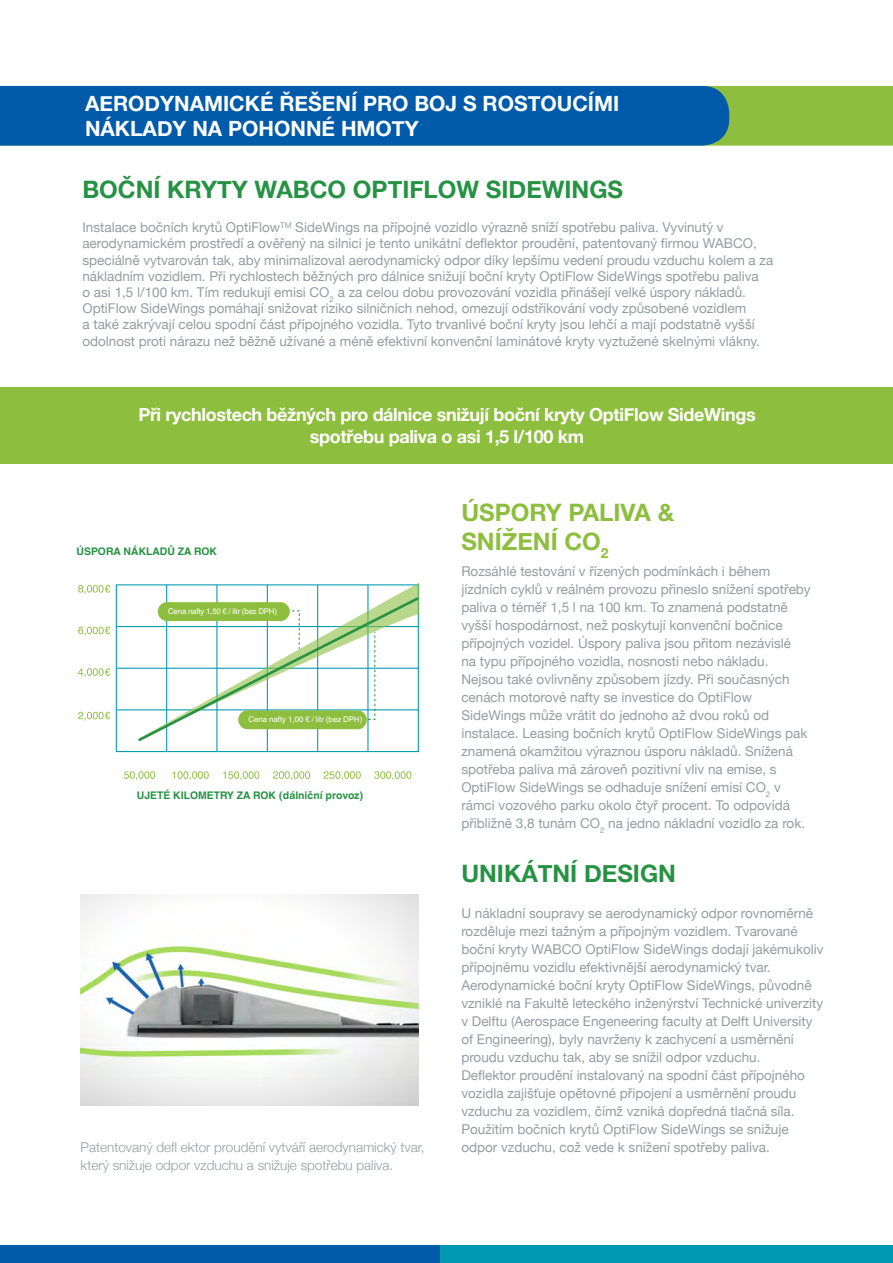
<style>
.page{position:relative;width:893px;height:1263px;background:#fff}
.page>*{position:absolute;margin:0;border:0;box-sizing:border-box;transform-origin:0 0}
.t1{font:700 24px "Helvetica Neue";color:#269243}
.t2{font:700 24px/28.8px "Helvetica Neue";color:#8dbe3e}
.t3{font:700 21px/25.2px "Helvetica Neue";color:#fff}
.t4{font:700 18px/21.6px "Helvetica Neue";letter-spacing:-.02em;color:#fff;text-align:center}
.t5{font:13.5px/18px "Helvetica Neue";color:#959ca1}
.t6{font:300 13.5px "Helvetica Neue";color:#959ca1}
.t7{font:700 10.5px "Helvetica Linotype";color:#269243}
.t8{font:7.95px "Helvetica Linotype";letter-spacing:-.01em;color:#fff}
</style>
<div class="page">
<hr style="left:892px;top:851px;width:1px;height:77px;background:#0099b3">
<div style="left:729px;top:86px;width:164px;height:60px;background:#8dbe3e"></div>
<div style="left:0;top:86px;width:729px;height:60px;background:#015aaa"></div>
<div style="left:0;top:1245px;width:440px;height:18px;background:#015aaa"></div>
<div style="left:440px;top:1245px;width:453px;height:18px;background:#0099b3"></div>
<div style="left:0;top:387px;width:893px;height:77px;background:#8dbe3e"></div>
<hr style="left:116px;top:709px;width:302px;height:1px;background:#0099b3">
<hr style="left:116px;top:668px;width:302px;height:1px;background:#0099b3">
<hr style="left:116px;top:626px;width:302px;height:1px;background:#0099b3">
<hr style="left:367px;top:585px;width:1px;height:166px;background:#0099b3">
<hr style="left:317px;top:585px;width:1px;height:166px;background:#0099b3">
<hr style="left:267px;top:585px;width:1px;height:166px;background:#0099b3">
<hr style="left:216px;top:585px;width:1px;height:166px;background:#0099b3">
<hr style="left:166px;top:585px;width:1px;height:166px;background:#0099b3">
<svg style="left:124px;top:771px;width:31px;height:9px"></svg>
<svg style="left:172px;top:771px;width:37px;height:9px"></svg>
<svg style="left:223px;top:771px;width:36px;height:9px"></svg>
<svg style="left:273px;top:771px;width:37px;height:9px"></svg>
<svg style="left:324px;top:771px;width:37px;height:9px"></svg>
<svg style="left:374px;top:771px;width:37px;height:9px"></svg>
<svg style="left:78px;top:585px;width:32px;height:9px"></svg>
<svg style="left:78px;top:627px;width:32px;height:9px"></svg>
<svg style="left:78px;top:668px;width:32px;height:9px"></svg>
<svg style="left:78px;top:712px;width:32px;height:9px"></svg>
<svg style="left:136px;top:582px;width:284px;height:160px"></svg>
<div style="left:158px;top:602px;width:132px;height:19px;background:#8dbe3e;border-radius:9px"></div>
<div style="left:238px;top:710px;width:129px;height:19px;background:#8dbe3e;border-radius:9px"></div>
<img style="left:81px;top:894px;width:337px;height:212px">
<h2 class="t3" style="left:85px;top:90px;width:536px">AERODYNAMICKÉ ŘEŠENÍ PRO BOJ S ROSTOUCÍMI<br>NÁKLADY NA POHONNÉ HMOTY</h2>
<h1 class="t1" style="left:82px;top:168px;width:542px">BOČNÍ KRYTY WABCO OPTIFLOW SIDEWINGS</h1>
<p class="t5" style="left:82px;top:218px;width:692px;line-height:16.2px">Instalace bočních krytů OptiFlow<sup>TM</sup> SideWings na přípojné vozidlo výrazně sníží spotřebu paliva. Vyvinutý v aerodynamickém prostředí a ověřený na silnici je tento unikátní deflektor proudění, patentovaný firmou WABCO, speciálně vytvarován tak, aby minimalizoval aerodynamický odpor díky lepšímu vedení proudu vzduchu kolem a za nákladním vozidlem. Při rychlostech běžných pro dálnice snižují boční kryty OptiFlow SideWings spotřebu paliva<br>o asi 1,5 l/100 km. Tím redukují emisi CO<sub>2</sub> a za celou dobu provozování vozidla přinášejí velké úspory nákladů.<br>OptiFlow SideWings pomáhají snižovat riziko silničních nehod, omezují odstřikování vody způsobené vozidlem<br>a také zakrývají celou spodní část přípojného vozidla. Tyto trvanlivé boční kryty jsou lehčí a mají podstatně vyšší odolnost proti nárazu než běžně užívané a méně efektivní konvenční laminátové kryty vyztužené skelnými vlákny.</p>
<h3 class="t4" style="left:138px;top:403px;width:619px">Při rychlostech běžných pro dálnice snižují boční kryty OptiFlow SideWings spotřebu paliva o asi 1,5 l/100 km</h3>
<p class="t7" style="left:76px;top:545px;width:142px">ÚSPORA NÁKLADŮ ZA ROK</p>
<p class="t8" style="left:168px;top:607px;width:111px">Cena nafty 1,50 € / litr (bez DPH)</p>
<p class="t8" style="left:249px;top:715px;width:115px">Cena nafty 1,00 € / litr (bez DPH)</p>
<p class="t7" style="left:137px;top:789px;width:228px">UJETÉ KILOMETRY ZA ROK (dálniční provoz)</p>
<h1 class="t2" style="left:461px;top:497px;width:214px">ÚSPORY PALIVA &amp;<br>SNÍŽENÍ CO<sub>2</sub></h1>
<p class="t5" style="left:461px;top:561px;width:351px">Rozsáhlé testování v řízených podmínkách i během jízdních cyklů v reálném provozu přineslo snížení spotřeby paliva o téměř 1,5 l na 100 km. To znamená podstatně vyšší hospodárnost, než poskytují konvenční bočnice přípojných vozidel. Úspory paliva jsou přitom nezávislé<br>na typu přípojného vozidla, nosnosti nebo nákladu.<br>Nejsou také ovlivněny způsobem jízdy. Při současných cenách motorové nafty se investice do OptiFlow SideWings může vrátit do jednoho až dvou roků od instalace. Leasing bočních krytů OptiFlow SideWings pak znamená okamžitou výraznou úsporu nákladů. Snížená spotřeba paliva má zároveň pozitivní vliv na emise, s OptiFlow SideWings se odhaduje snížení emisí CO<sub>2</sub> v rámci vozového parku okolo čtyř procent. To odpovídá přibližně 3,8 tunám CO<sub>2</sub> na jedno nákladní vozidlo za rok.</p>
<h1 class="t1" style="left:461px;top:852px;width:216px">UNIKÁTNÍ DESIGN</h1>
<p class="t5" style="left:461px;top:903px;width:364px">U nákladní soupravy se aerodynamický odpor rovnoměrně rozděluje mezi tažným a přípojným vozidlem. Tvarované boční kryty WABCO OptiFlow SideWings dodají jakémukoliv přípojnému vozidlu efektivnější aerodynamický tvar.<br>Aerodynamické boční kryty OptiFlow SideWings, původně vzniklé na Fakultě leteckého inženýrství Technické univerzity v Delftu (Aerospace Engeneering faculty at Delft University of Engineering), byly navrženy k zachycení a usměrnění proudu vzduchu tak, aby se snížil odpor vzduchu.<br>Deflektor proudění instalovaný na spodní část přípojného vozidla zajišťuje opětovné připojení a usměrnění proudu vzduchu za vozidlem, čímž vzniká dopředná tlačná síla.<br>Použitím bočních krytů OptiFlow SideWings se snižuje</p>
<p class="t6" style="left:81px;top:1136px;width:345px">Patentovaný defl ektor proudění vytváří aerodynamický tvar,</p>
<p class="t5" style="left:461px;top:1137px;width:310px">odpor vzduchu, což vede k snížení spotřeby paliva.</p>
<p class="t6" style="left:81px;top:1154px;width:314px">který snižuje odpor vzduchu a snižuje spotřebu paliva.</p>
</div>
